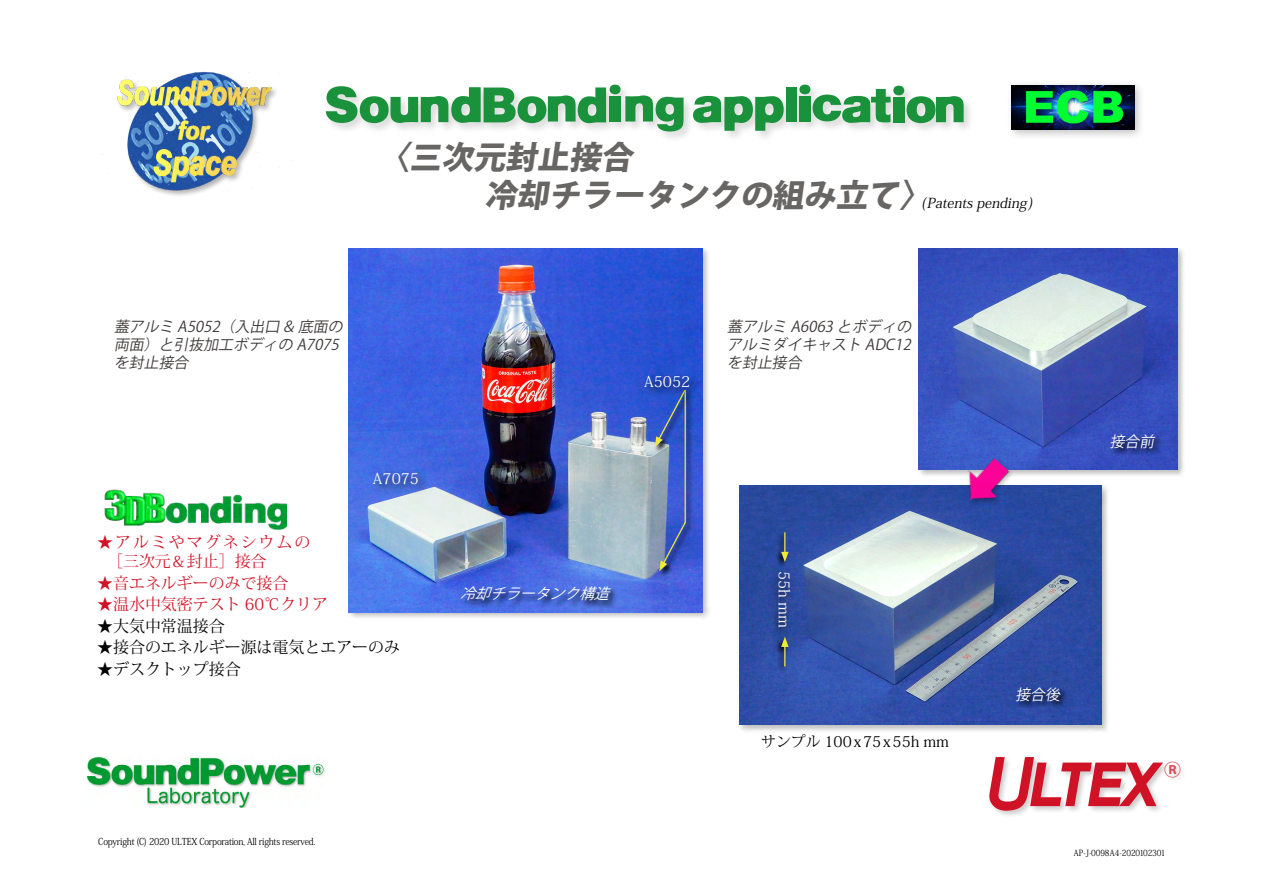
<style>
.page{position:relative;width:1263px;height:893px;background:#fff}
.page>*{position:absolute;margin:0;border:0;box-sizing:border-box;transform-origin:0 0}
.t1{font:800 31.95px/37.2px "Koz Go Pro";color:#676665}
.t2{font:800 16.8px "Koz Go Pr 6 N";color:#cf1225}
.t3{font:15.9px "Koz Min Std";color:#000}
.t4{font:15.9px/19.2px "Koz Min Std";letter-spacing:.125em;color:#cf1225}
.t5{font:15.9px "Koz Min Std";color:#cf1225}
.t6{font:15.9px "Koz Min Std";color:#ce1526}
.t7{font:italic 14.85px/18px "Koz Go Pr 6 N";color:#3e3a39;text-align:justify}
.t8{font:italic 14.85px "Koz Go Pr 6 N";color:#fff}
.t9{font:14.85px "Koz Min Std";color:#000}
.t10{font:14.85px "Koz Min Std";color:#fff}
.t11{font:italic 13.8px "Koz Min Pr 6 N";color:#000}
.t12{font:9.6px "Koz Min Std";letter-spacing:-.025em;color:#000;scale:.9 1}
.t13{font:8.55px "Koz Min Std";letter-spacing:-.015em;color:#000;scale:.9 1}
.s1{font-family:"Koz Min Pr 6 N"}
</style>
<div class="page">
<div style="left:324px;top:82px;width:651px;height:61px;background:#000;opacity:.15"></div>
<svg style="left:625px;top:95px;width:58px;height:37px"></svg>
<div style="left:610px;top:96px;width:11px;height:25px;background:#1a923b"></div>
<div style="left:610px;top:85px;width:10px;height:9px;background:#1a923b;border-radius:50%"></div>
<svg style="left:326px;top:86px;width:280px;height:37px"></svg>
<div style="left:786px;top:87px;width:10px;height:35px;background:#1a923b"></div>
<div style="left:893px;top:97px;width:11px;height:25px;background:#1a923b"></div>
<div style="left:893px;top:86px;width:11px;height:9px;background:#1a923b;border-radius:50%"></div>
<div style="left:799px;top:96px;width:12px;height:25px;background:#1a923b"></div>
<div style="left:799px;top:85px;width:11px;height:9px;background:#1a923b;border-radius:50%"></div>
<svg style="left:813px;top:89px;width:77px;height:34px"></svg>
<svg style="left:693px;top:96px;width:91px;height:35px;background:#6ab47e"></svg>
<svg style="left:907px;top:96px;width:57px;height:27px;background:#56ab6d"></svg>
<div style="left:987px;top:755px;width:201px;height:63px;background:#000;opacity:.2"></div>
<svg style="left:988px;top:757px;width:175px;height:54px"></svg>
<div style="left:103px;top:70px;width:195px;height:127px;background:#000;opacity:.3"></div>
<img style="left:103px;top:71px;width:190px;height:119px">
<div style="left:738px;top:484px;width:371px;height:248px;background:#000;opacity:.25"></div>
<img style="left:740px;top:486px;width:361px;height:239px">
<div style="left:917px;top:247px;width:269px;height:230px;background:#000;opacity:.25"></div>
<img style="left:919px;top:248px;width:259px;height:221px">
<div style="left:347px;top:247px;width:363px;height:373px;background:#000;opacity:.25"></div>
<img style="left:349px;top:248px;width:354px;height:364px">
<div style="left:1005px;top:79px;width:140px;height:62px;background:#000;opacity:.25"></div>
<img style="left:1012px;top:85px;width:122px;height:45px">
<img style="left:86px;top:757px;width:239px;height:51px">
<img style="left:104px;top:490px;width:182px;height:39px">
<svg style="left:653px;top:398px;width:30px;height:56px"></svg>
<svg style="left:655px;top:398px;width:28px;height:49px"></svg>
<img style="left:955px;top:451px;width:59px;height:60px">
<svg style="left:774px;top:638px;width:16px;height:36px"></svg>
<svg style="left:781px;top:638px;width:8px;height:28px"></svg>
<svg style="left:774px;top:531px;width:16px;height:36px"></svg>
<svg style="left:781px;top:532px;width:8px;height:30px"></svg>
<svg style="left:683px;top:398px;width:10px;height:123px"></svg>
<hr style="left:685px;top:391px;width:1px;height:131px;background:#f0ea39">
<svg style="left:658px;top:521px;width:35px;height:57px"></svg>
<svg style="left:659px;top:521px;width:28px;height:50px"></svg>
<svg style="left:459px;top:585px;width:160px;height:23px;background:#4262ca"></svg>
<svg style="left:1015px;top:686px;width:53px;height:22px"></svg>
<svg style="left:1109px;top:433px;width:54px;height:23px"></svg>
<svg style="left:767px;top:567px;width:28px;height:71px;background:#294595"></svg>
<svg style="left:369px;top:468px;width:60px;height:27px;background:#496dd4"></svg>
<svg style="left:640px;top:371px;width:60px;height:27px;background:#244bbc"></svg>
<h1 class="t1" style="left:485px;top:141px;width:454px;text-indent:-107px">〈三次元封止接合<br>冷却チラータンクの組み立て〉</h1>
<p class="t11" style="left:921px;top:196px;width:118px">(Patentspending)</p>
<p class="t7" style="left:114px;top:318px;width:235px;text-align:left">蓋アルミ A5052（入出口＆底面の両面）と引抜加工ボディの A7075を封止接合</p>
<p class="t10" style="left:373px;top:469px;width:48px">A7075</p>
<p class="t4" style="left:97px;top:533px;width:215px">★アルミやマグネシウムの　［三次元＆封止］接合</p>
<p class="t6" style="left:97px;top:573px;width:193px">★音エネルギーのみで接合</p>
<p class="t5" style="left:97px;top:595px;width:232px">★温水中気密テスト 60<span class="s1">℃クリア</span></p>
<p class="t3" style="left:97px;top:616px;width:129px">★大気中常温接合</p>
<p class="t3" style="left:97px;top:638px;width:304px">★接合のエネルギー源は電気とエアーのみ</p>
<p class="t3" style="left:97px;top:659px;width:145px">★デスクトップ接合</p>
<p class="t12" style="left:98px;top:835px;width:243px">Copyright (C) 2020 ULTEX Corporation, All rights reserved.</p>
<p class="t10" style="left:644px;top:372px;width:48px">A5052</p>
<p class="t7" style="left:727px;top:318px;width:190px">蓋アルミ A6063 とボディのアルミダイキャスト ADC12を封止接合</p>
<p class="t8" style="left:460px;top:585px;width:159px">冷却チラータンク構造</p>
<p class="t10" style="left:793px;top:571px;width:58px;rotate:90deg">55h mm</p>
<p class="t9" style="left:761px;top:732px;width:189px">サンプル 100x75x55h mm</p>
<p class="t8" style="left:1110px;top:433px;width:51px">接合前</p>
<p class="t8" style="left:1015px;top:686px;width:51px">接合後</p>
<p class="t2" style="left:1164px;top:761px;width:18px">Ⓡ</p>
<p class="t13" style="left:1074px;top:848px;width:103px">AP-J-0098A4-2020102301</p>
</div>
